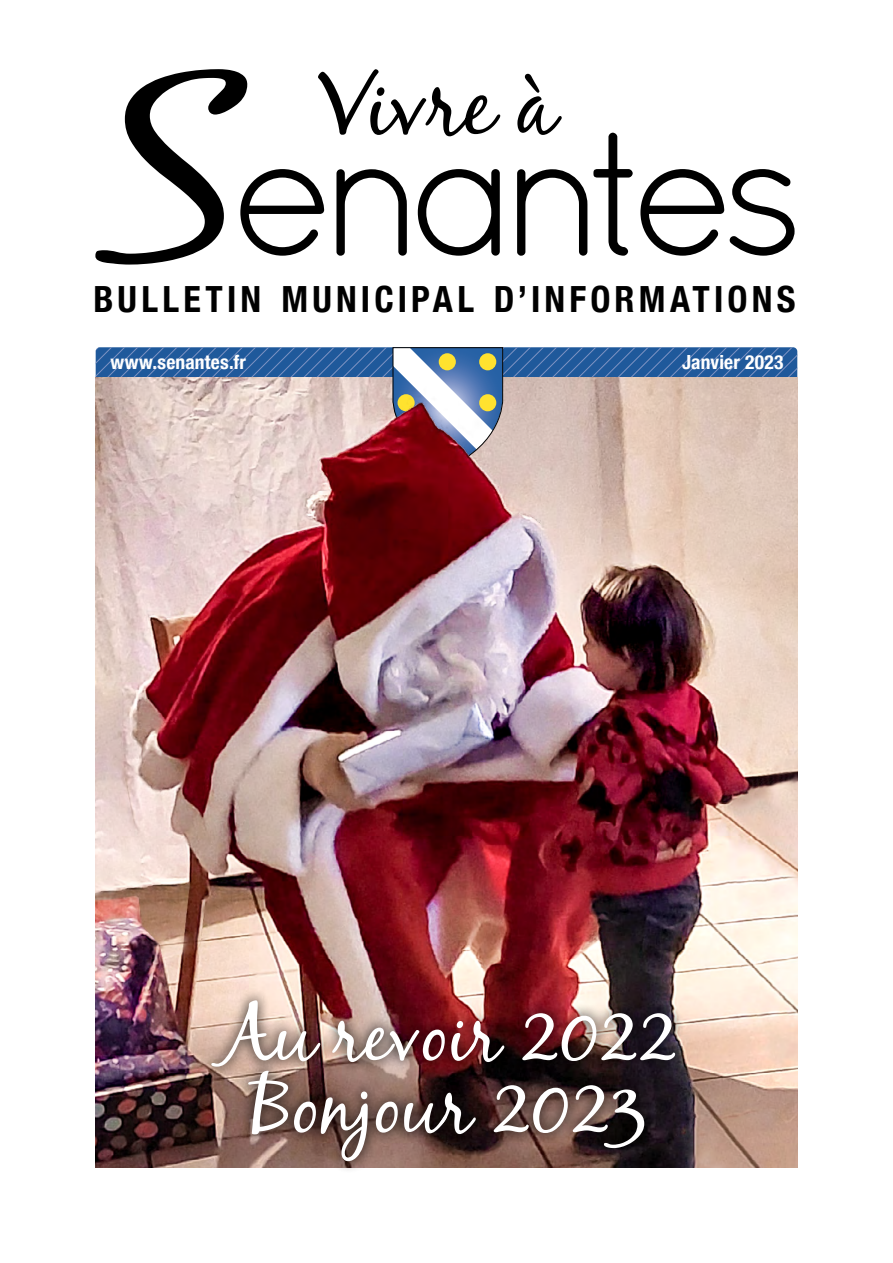
<style>
.page{position:relative;width:893px;height:1263px;background:#fff}
.page>*{position:absolute;margin:0;border:0;box-sizing:border-box;transform-origin:0 0}
.t1{font:78px/72px "Black Jack";color:#fff;text-align:center}
.t2{font:700 condensed 36.15px "Helvetica Neue";letter-spacing:.115em;color:#000}
.t3{font:700 condensed 19.5px "Helvetica Neue";letter-spacing:.01em;color:#fff}
</style>
<div class="page">
<img style="left:96px;top:468px;width:701px;height:699px">
<svg style="left:96px;top:347px;width:701px;height:121px;background:#a4a5b1"></svg>
<img style="left:296px;top:377px;width:244px;height:254px">
<svg style="left:95px;top:69px;width:152px;height:196px"></svg>
<svg style="left:240px;top:133px;width:555px;height:123px"></svg>
<svg style="left:318px;top:69px;width:244px;height:67px"></svg>
<div style="left:199px;top:987px;width:489px;height:187px;background:#000;opacity:.7"></div>
<p class="t2" style="left:94px;top:269px;width:704px">BULLETIN MUNICIPAL D’INFORMATIONS</p>
<p class="t3" style="left:111px;top:346px;width:137px">www.senantes.fr</p>
<p class="t3" style="left:682px;top:346px;width:103px">Janvier 2023</p>
<h1 class="t1" style="left:220px;top:996px;width:458px">Au revoir 2022<br>Bonjour 2023</h1>
</div>
